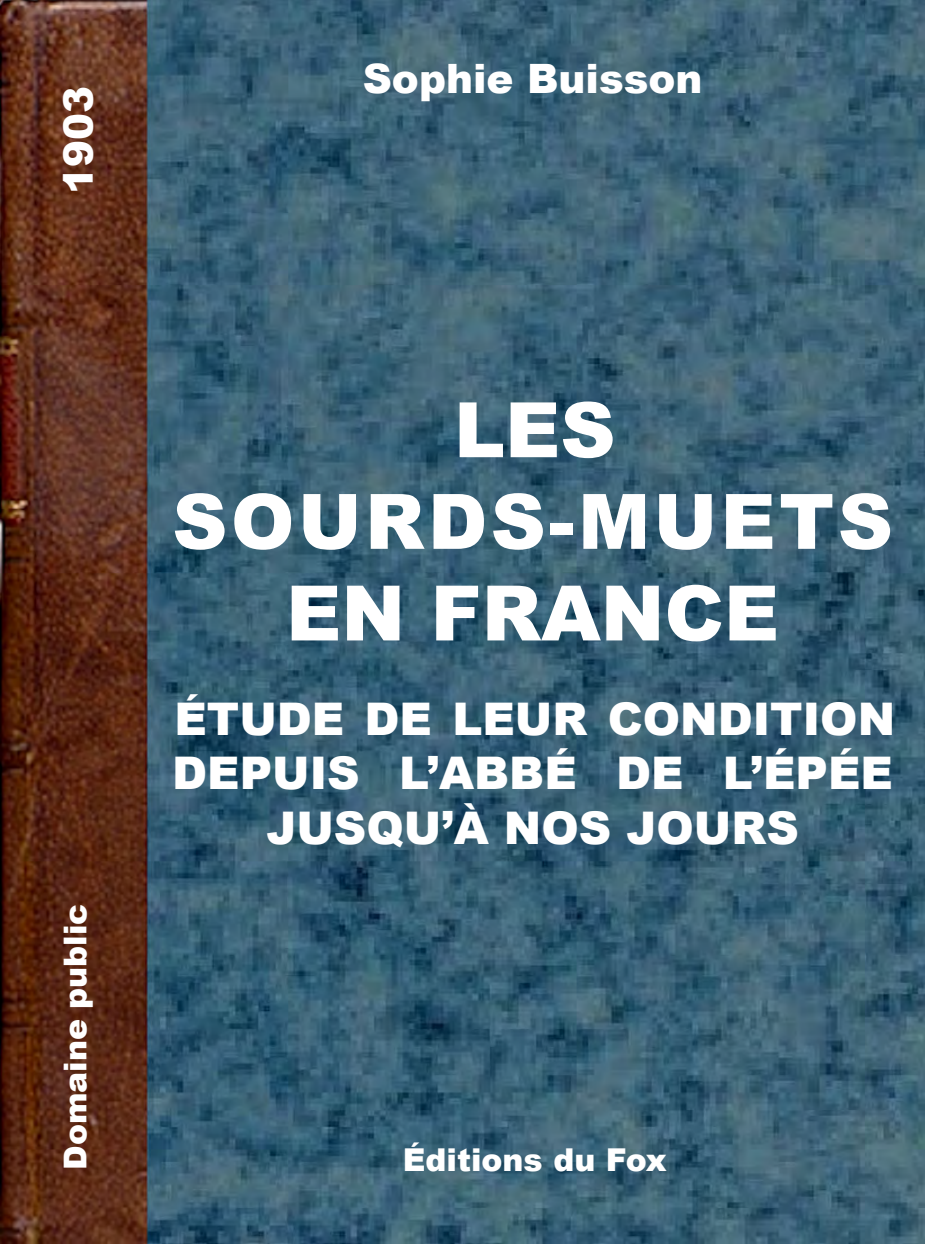
<style>
.page{position:relative;width:925px;height:1244px;background:#fff}
.page>*{position:absolute;margin:0;border:0;box-sizing:border-box;transform-origin:0 0}
.Sous-titre_brun{font:900 76.5px "Arial";letter-spacing:.045em;color:#fff}
.Sous-titre_brun-2{font:900 76.5px "Arial";color:#fff}
.Sous-titre_brun-3{font:900 45px "Arial";color:#fff}
.t1{font:900 40.5px "Arial";color:#fff}
.t2{font:900 31.5px "Arial";color:#fff}
</style>
<div class="page">
<img style="left:0;top:0;width:925px;height:1244px">
<p class="t1" style="left:49px;top:194px;width:110px;rotate:-90deg">1903</p>
<p class="t1" style="left:363px;top:49px;width:341px">Sophie Buisson</p>
<p class="t2" style="left:52px;top:1169px;width:268px;rotate:-90deg">Domaine public</p>
<p class="Sous-titre_brun" style="left:454px;top:374px;width:163px">LES</p>
<p class="Sous-titre_brun" style="left:172px;top:466px;width:722px">SOURDS-MUETS</p>
<p class="Sous-titre_brun-2" style="left:286px;top:557px;width:494px">EN FRANCE</p>
<p class="Sous-titre_brun-3" style="left:174px;top:686px;width:722px">ÉTUDE DE LEUR CONDITION</p>
<p class="Sous-titre_brun-3" style="left:172px;top:741px;width:722px">DEPUIS L’ABBÉ DE L’ÉPÉE</p>
<p class="Sous-titre_brun-3" style="left:266px;top:795px;width:534px">JUSQU’À NOS JOURS</p>
<p class="t2" style="left:403px;top:1136px;width:265px">Éditions du Fox</p>
</div>
